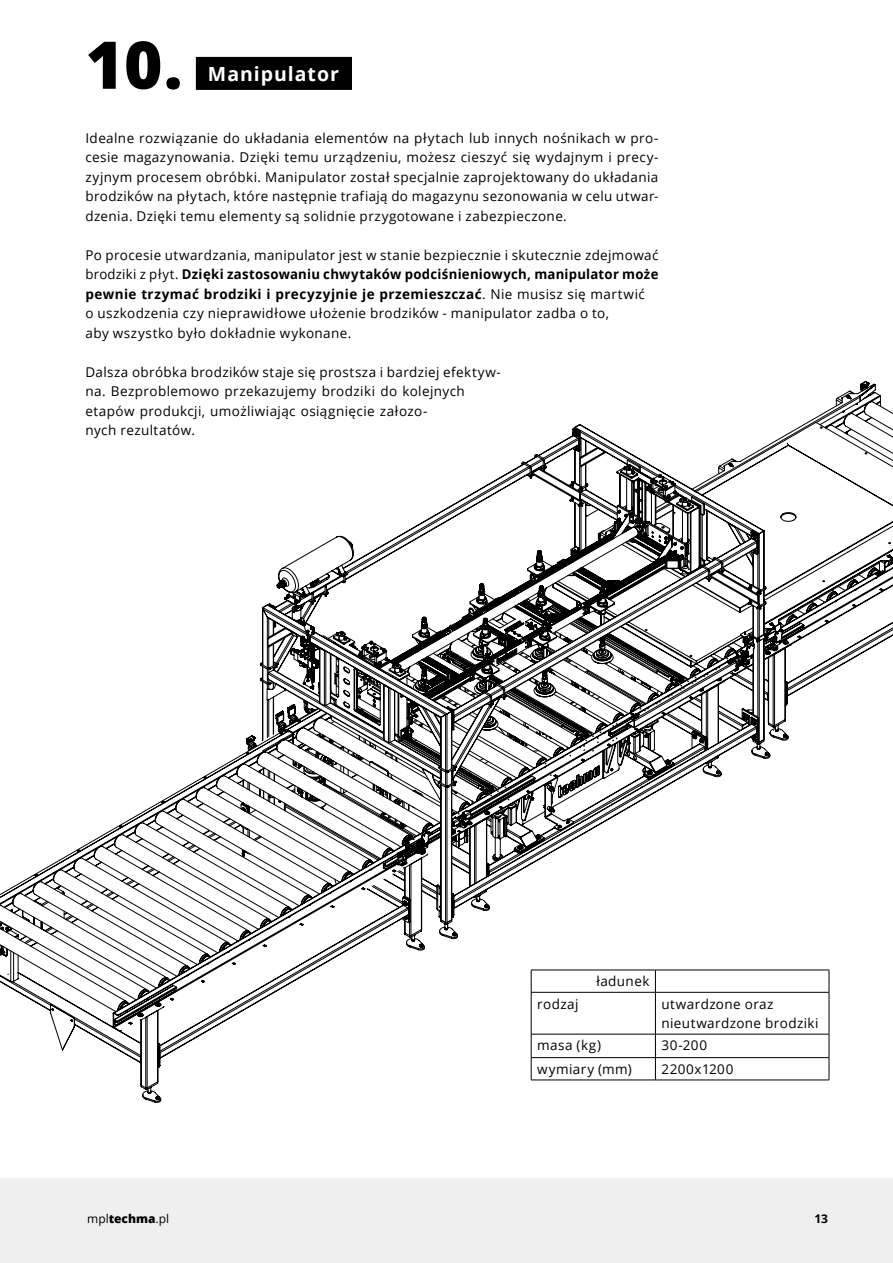
<style>
.page{position:relative;width:893px;height:1263px;background:#fff}
.page>*{position:absolute;margin:0;border:0;box-sizing:border-box;transform-origin:0 0}
.TEKST_ciągły{font:800 65.85px "Open Sans";color:#000}
.nazwa_urzadzenia{font:700 19.5px "Open Sans";letter-spacing:.05em;color:#fff}
.TEKST_ciągły-2{font:13.5px/19.5px "Open Sans";letter-spacing:.03em;color:#000}
.t1{font:12px "Open Sans";color:#000}
.t2{font:700 12px "Open Sans";color:#000}
.s1{font-weight:700}
.s2{font-weight:800}
</style>
<div class="page">
<div style="left:0;top:1178px;width:893px;height:85px;background:#efefef"></div>
<svg style="left:337px;top:866px;width:86px;height:91px"></svg>
<svg style="left:53px;top:756px;width:284px;height:294px"></svg>
<svg style="left:0;top:807px;width:324px;height:215px"></svg>
<svg style="left:248px;top:389px;width:645px;height:477px"></svg>
<div style="left:196px;top:57px;width:156px;height:33px;background:#000"></div>
<hr style="left:531px;top:970px;width:124px;height:1px;background:#000">
<svg style="left:531px;top:970px;width:1px;height:22px"></svg>
<hr style="left:655px;top:970px;width:174px;height:1px;background:#000">
<svg style="left:655px;top:970px;width:1px;height:22px"></svg>
<svg style="left:829px;top:970px;width:1px;height:22px"></svg>
<hr style="left:531px;top:992px;width:124px;height:1px;background:#000">
<hr style="left:531px;top:992px;width:1px;height:42px;background:#000">
<hr style="left:655px;top:992px;width:174px;height:1px;background:#000">
<hr style="left:655px;top:992px;width:1px;height:42px;background:#000">
<hr style="left:829px;top:992px;width:1px;height:42px;background:#000">
<hr style="left:531px;top:1034px;width:124px;height:1px;background:#000">
<hr style="left:655px;top:1034px;width:174px;height:1px;background:#000">
<hr style="left:531px;top:1057px;width:124px;height:1px;background:#000">
<svg style="left:531px;top:1034px;width:1px;height:46px"></svg>
<hr style="left:655px;top:1057px;width:174px;height:1px;background:#000">
<svg style="left:655px;top:1034px;width:1px;height:46px"></svg>
<svg style="left:829px;top:1034px;width:1px;height:46px"></svg>
<hr style="left:531px;top:1080px;width:124px;height:1px;background:#000">
<hr style="left:655px;top:1080px;width:174px;height:1px;background:#000">
<p class="TEKST_ciągły" style="left:85px;top:15px;width:99px">10.</p>
<p class="nazwa_urzadzenia" style="left:208px;top:60px;width:132px">Manipulator</p>
<p class="TEKST_ciągły-2" style="left:85px;top:127px;width:575px;text-align:justify">Idealne rozwiązanie do układania elementów na płytach lub innych nośnikach w pro&shy;cesie magazynowania. Dzięki temu urządzeniu, możesz cieszyć się wydajnym i precy&shy;zyjnym procesem obróbki. Manipulator został specjalnie zaprojektowany do układania brodzików na płytach, które następnie trafiają do magazynu sezonowania w celu utwar&shy;dzenia. Dzięki temu elementy są solidnie przygotowane i zabezpieczone.</p>
<p class="TEKST_ciągły-2" style="left:85px;top:244px;width:575px">Po procesie utwardzania, manipulator jest w stanie bezpiecznie i skutecznie zdejmować brodziki z płyt. <span class="s1">Dzięki zastosowaniu chwytaków podciśnieniowych, manipulator może pewnie trzymać brodziki i precyzyjnie je przemieszczać</span>. Nie musisz się martwić<br>o uszkodzenia czy nieprawidłowe ułożenie brodzików - manipulator zadba o to,<br>aby wszystko było dokładnie wykonane.</p>
<p class="TEKST_ciągły-2" style="left:85px;top:361px;width:417px">Dalsza obróbka brodzików staje się prostsza i bardziej efektyw&shy;na. Bezproblemowo przekazujemy brodziki do kolejnych etapów produkcji, umożliwiając osiągnięcie załozo-<br>nych rezultatów.</p>
<p class="TEKST_ciągły-2" style="left:596px;top:971px;width:55px">ładunek</p>
<p class="TEKST_ciągły-2" style="left:537px;top:994px;width:43px">rodzaj</p>
<p class="TEKST_ciągły-2" style="left:661px;top:994px;width:114px">utwardzone oraz</p>
<p class="TEKST_ciągły-2" style="left:661px;top:1013px;width:159px">nieutwardzone brodziki</p>
<p class="TEKST_ciągły-2" style="left:537px;top:1035px;width:65px">masa (kg)</p>
<p class="TEKST_ciągły-2" style="left:661px;top:1035px;width:47px">30-200</p>
<p class="TEKST_ciągły-2" style="left:537px;top:1059px;width:96px">wymiary (mm)</p>
<p class="TEKST_ciągły-2" style="left:661px;top:1059px;width:74px">2200x1200</p>
<p class="t1" style="left:87px;top:1210px;width:84px">mpl<span class="s2">techma</span>.pl</p>
<p class="t2" style="left:814px;top:1210px;width:15px">13</p>
</div>
